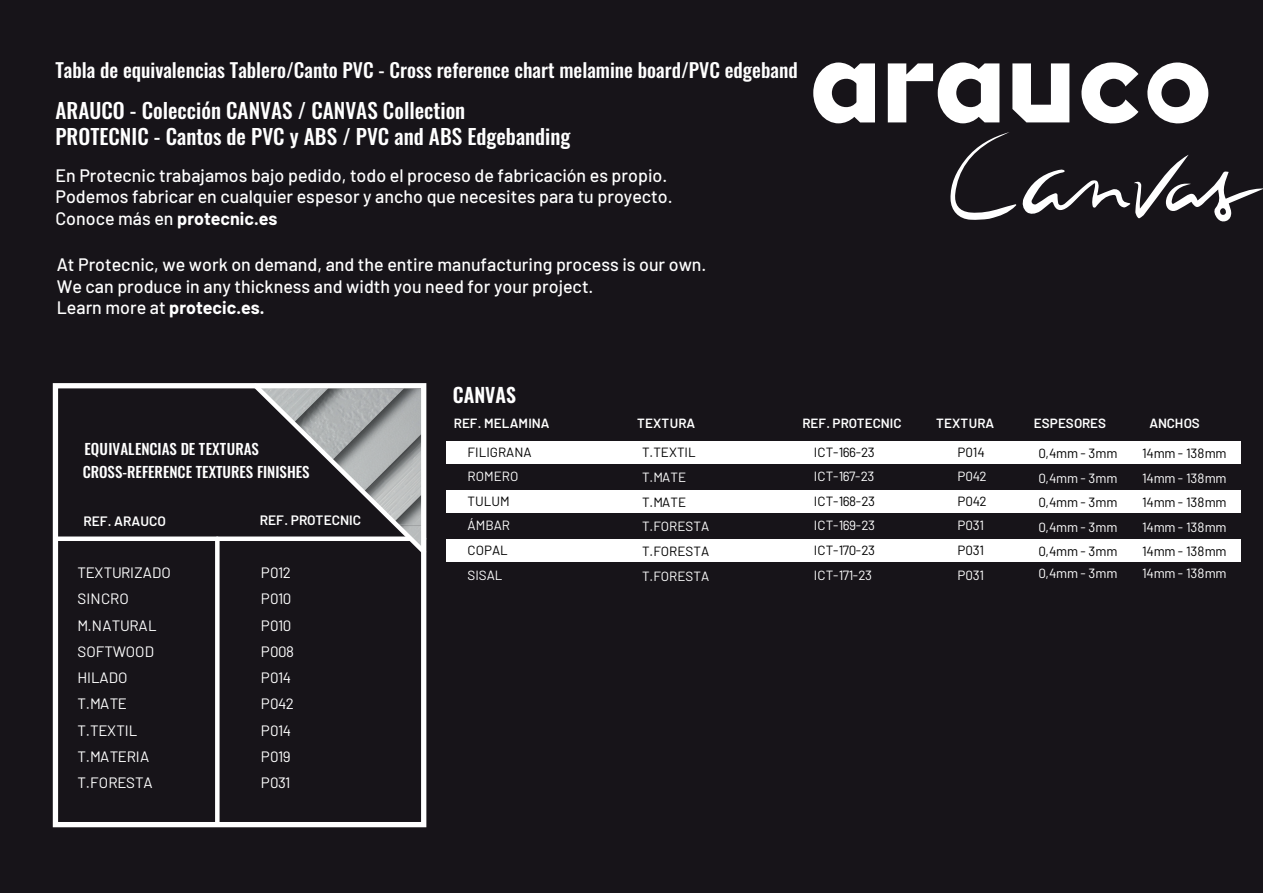
<style>
.page{position:relative;width:1263px;height:893px;background:#171419}
.page>*{position:absolute;margin:0;border:0;box-sizing:border-box;transform-origin:0 0}
.t1{font:500 21px/25.5px "Oswald";color:#fff}
.t2{font:600 19.8px "Oswald";color:#fff}
.t3{font:500 19.5px "Oswald";color:#fff}
.t4{font:500 18px/21.6px "Barlow";color:#fff}
.t5{font:15px/26.2px "Barlow";letter-spacing:-.01em;color:#fff}
.t6{font:15px/26.2px "Barlow";letter-spacing:-.04em;color:#fff}
.t7{font:500 14.85px/23.7px "Oswald";color:#fff}
.t8{font:600 13.65px "Barlow";letter-spacing:-.005em;color:#fff}
.t9{font:13.35px "Barlow";color:#000}
.t10{font:13.35px "Barlow";color:#fff}
.t11{font:600 13.35px "Barlow";letter-spacing:-.005em;color:#fff}
.t12{font:600 13.35px "Barlow";letter-spacing:.015em;color:#fff}
.s1{font-weight:700}
</style>
<div class="page">
<svg style="left:813px;top:62px;width:395px;height:62px"></svg>
<div style="left:447px;top:441px;width:793px;height:23px;background:#fff"></div>
<div style="left:447px;top:490px;width:793px;height:23px;background:#fff"></div>
<div style="left:447px;top:539px;width:793px;height:23px;background:#fff"></div>
<svg style="left:950px;top:132px;width:313px;height:90px"></svg>
<div style="left:53px;top:536px;width:373px;height:5px;background:#fff;border-radius:2px"></div>
<div style="left:215px;top:539px;width:5px;height:286px;background:#fff"></div>
<svg style="left:249px;top:383px;width:178px;height:175px"></svg>
<div style="left:53px;top:383px;width:373px;height:444px;border:5px solid #fff"></div>
<p class="t3" style="left:55px;top:60px;width:744px">Tabla de equivalencias Tablero/Canto PVC - Cross reference chart melamine board/PVC edgeband</p>
<p class="t1" style="left:55px;top:99px;width:517px">ARAUCO - Colección CANVAS / CANVAS Collection<br>PROTECNIC - Cantos de PVC y ABS / PVC and ABS Edgebanding</p>
<p class="t4" style="left:55px;top:163px;width:619px">En Protecnic trabajamos bajo pedido, todo el proceso de fabricación es propio.<br>Podemos fabricar en cualquier espesor y ancho que necesites para tu proyecto.<br>Conoce más en <span class="s1">protecnic.es</span></p>
<p class="t4" style="left:57px;top:252px;width:651px">At Protecnic, we work on demand, and the entire manufacturing process is our own.<br>We can produce in any thickness and width you need for your project.<br>Learn more at <span class="s1">protecic.es.</span></p>
<p class="t2" style="left:453px;top:385px;width:65px">CANVAS</p>
<p class="t7" style="left:83px;top:438px;width:228px">EQUIVALENCIAS DE TEXTURAS<br>CROSS-REFERENCE TEXTURES FINISHES</p>
<p class="t8" style="left:83px;top:511px;width:84px">REF. ARAUCO</p>
<p class="t8" style="left:260px;top:510px;width:103px">REF. PROTECNIC</p>
<p class="t5" style="left:77px;top:558px;width:95px">TEXTURIZADO<br>SINCRO<br>M.NATURAL<br>SOFTWOOD<br>HILADO<br>T.MATE<br>T.TEXTIL<br>T.MATERIA<br>T.FORESTA</p>
<p class="t6" style="left:261px;top:558px;width:34px">P012<br>P010<br>P010<br>P008<br>P014<br>P042<br>P014<br>P019<br>P031</p>
<p class="t11" style="left:454px;top:414px;width:97px">REF. MELAMINA</p>
<p class="t12" style="left:637px;top:414px;width:60px">TEXTURA</p>
<p class="t11" style="left:802px;top:414px;width:101px">REF. PROTECNIC</p>
<p class="t12" style="left:936px;top:414px;width:60px">TEXTURA</p>
<p class="t11" style="left:1034px;top:414px;width:74px">ESPESORES</p>
<p class="t11" style="left:1149px;top:414px;width:52px">ANCHOS</p>
<p class="t9" style="left:468px;top:442px;width:65px">FILIGRANA</p>
<p class="t9" style="left:642px;top:443px;width:55px">T.TEXTIL</p>
<p class="t10" style="left:468px;top:467px;width:52px">ROMERO</p>
<p class="t10" style="left:642px;top:467px;width:46px">T.MATE</p>
<p class="t9" style="left:468px;top:491px;width:44px">TULUM</p>
<p class="t9" style="left:642px;top:492px;width:46px">T.MATE</p>
<p class="t10" style="left:468px;top:516px;width:44px">ÁMBAR</p>
<p class="t10" style="left:642px;top:517px;width:69px">T.FORESTA</p>
<p class="t9" style="left:468px;top:541px;width:42px">COPAL</p>
<p class="t9" style="left:642px;top:541px;width:69px">T.FORESTA</p>
<p class="t10" style="left:468px;top:566px;width:36px">SISAL</p>
<p class="t10" style="left:642px;top:566px;width:69px">T.FORESTA</p>
<p class="t9" style="left:814px;top:442px;width:62px">ICT-166-23</p>
<p class="t9" style="left:957px;top:442px;width:29px">P014</p>
<p class="t10" style="left:814px;top:467px;width:62px">ICT-167-23</p>
<p class="t10" style="left:957px;top:467px;width:31px">P042</p>
<p class="t9" style="left:814px;top:491px;width:63px">ICT-168-23</p>
<p class="t9" style="left:957px;top:491px;width:31px">P042</p>
<p class="t10" style="left:814px;top:516px;width:63px">ICT-169-23</p>
<p class="t10" style="left:957px;top:516px;width:28px">P031</p>
<p class="t9" style="left:814px;top:541px;width:63px">ICT-170-23</p>
<p class="t9" style="left:957px;top:541px;width:28px">P031</p>
<p class="t10" style="left:814px;top:565px;width:60px">ICT-171-23</p>
<p class="t10" style="left:957px;top:565px;width:28px">P031</p>
<p class="t9" style="left:1038px;top:444px;width:81px">0,4mm - 3mm</p>
<p class="t9" style="left:1142px;top:444px;width:86px">14mm - 138mm</p>
<p class="t9" style="left:1038px;top:493px;width:81px">0,4mm - 3mm</p>
<p class="t9" style="left:1142px;top:493px;width:86px">14mm - 138mm</p>
<p class="t9" style="left:1038px;top:542px;width:81px">0,4mm - 3mm</p>
<p class="t9" style="left:1142px;top:542px;width:86px">14mm - 138mm</p>
<p class="t10" style="left:1038px;top:468px;width:81px">0,4mm - 3mm</p>
<p class="t10" style="left:1142px;top:468px;width:86px">14mm - 138mm</p>
<p class="t10" style="left:1038px;top:517px;width:81px">0,4mm - 3mm</p>
<p class="t10" style="left:1142px;top:517px;width:86px">14mm - 138mm</p>
<p class="t10" style="left:1038px;top:563px;width:81px">0,4mm - 3mm</p>
<p class="t10" style="left:1142px;top:563px;width:86px">14mm - 138mm</p>
</div>
